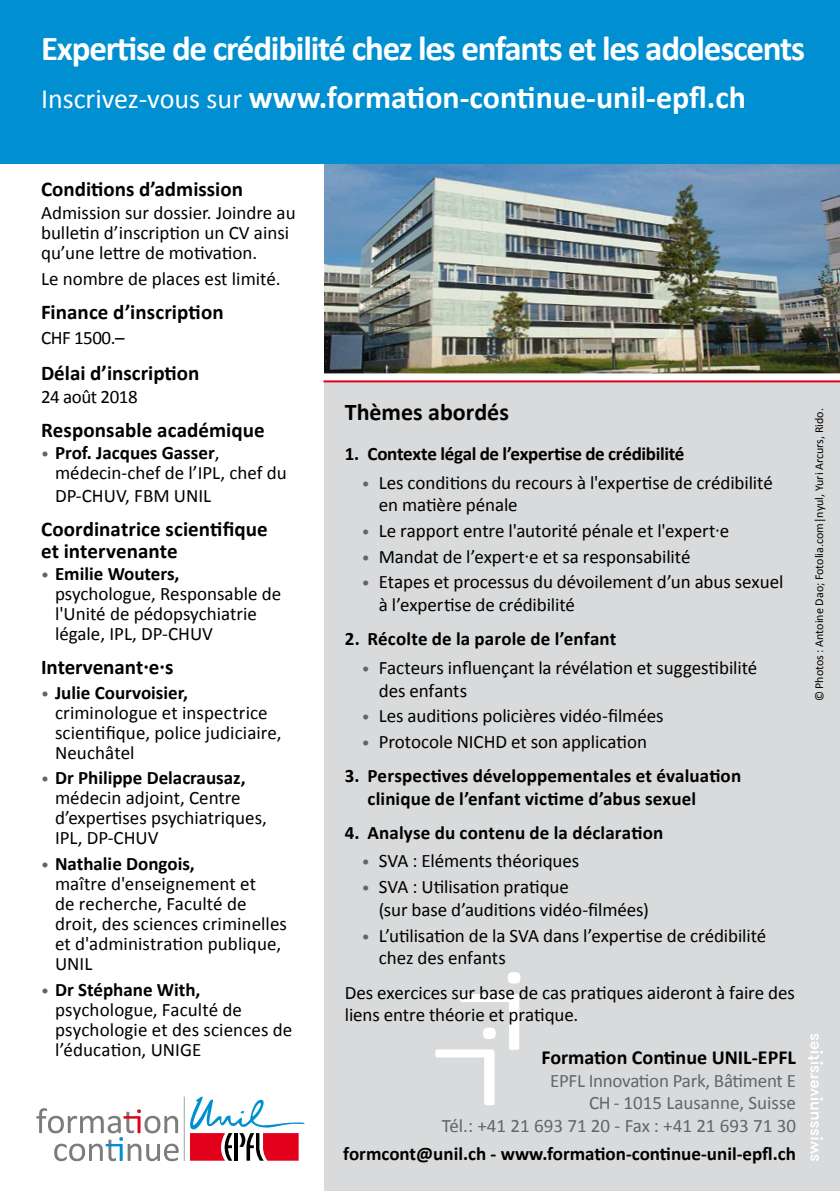
<style>
.page{position:relative;width:840px;height:1191px;background:#fff}
.page>*{position:absolute;margin:0;border:0;box-sizing:border-box;transform-origin:0 0}
.t1{font:700 35px "Calibri";letter-spacing:-.035em;color:#fff}
.t2{font:700 32px "Calibri";color:#fff}
.t3{font:700 24px "Calibri";color:#000}
.t4{font:700 21px/22px "Calibri";color:#000}
.t5{font:700 20px "Calibri";color:#000}
.t6{font:19px/20px "Calibri";color:#000}
.t7{font:700 19px/22.8px "Calibri";letter-spacing:.005em;color:#000}
.t8{font:19px/22.6px "Calibri";color:#646567;text-align:right}
.t9{font:700 19px "Calibri";letter-spacing:-.015em;color:#000}
.t10{font:19px "Calibri";letter-spacing:-.025em;color:#000}
.t11{font:12px "Calibri";color:#000}
.s1{font-weight:400;font-size:28px}
.s2{font-size:16px;color:#646567}
.s3{font-weight:700}
</style>
<div class="page">
<img style="left:323px;top:163px;width:516px;height:210px">
<div style="left:323px;top:381px;width:516px;height:810px;background:#d9dadb"></div>
<div style="left:0;top:0;width:839px;height:163px;background:#008fd0"></div>
<svg style="left:190px;top:1096px;width:115px;height:64px"></svg>
<hr style="left:184px;top:1096px;width:1px;height:64px;background:#b1b3b4">
<svg style="left:36px;top:1108px;width:142px;height:53px"></svg>
<svg style="left:435px;top:972px;width:85px;height:133px"></svg>
<hr style="left:323px;top:380px;width:516px;height:2px;background:#e2001a">
<svg style="left:808px;top:1034px;width:14px;height:127px"></svg>
<h1 class="t1" style="left:41px;top:26px;width:765px">Expertise de crédibilité chez les enfants et les adolescents</h1>
<h2 class="t2" style="left:41px;top:77px;width:706px"><span class="s1">Inscrivez-vous sur</span> www.formation-continue-unil-epfl.ch</h2>
<p class="t4" style="left:41px;top:178px;width:203px">Conditions d’admission</p>
<p class="t6" style="left:41px;top:203px;width:256px">Admission sur dossier. Joindre au bulletin d’inscription un CV ainsi qu’une lettre de motivation.</p>
<p class="t6" style="left:41px;top:269px;width:241px">Le nombre de places est limité.</p>
<p class="t4" style="left:41px;top:301px;width:184px">Finance d’inscription</p>
<p class="t6" style="left:41px;top:327px;width:85px">CHF 1500.–</p>
<p class="t4" style="left:41px;top:362px;width:160px">Délai d’inscription</p>
<p class="t10" style="left:41px;top:385px;width:98px">24 août 2018</p>
<p class="t4" style="left:41px;top:418px;width:225px">Responsable académique</p>
<p class="t6" style="left:55px;top:443px;width:233px;text-indent:-14px"><span class="s2">•</span> <span class="s3">Prof. Jacques Gasser</span>, médecin-chef de l’IPL, chef du</p>
<p class="t6" style="left:55px;top:486px;width:158px">DP-CHUV, FBM UNIL</p>
<p class="t4" style="left:41px;top:517px;width:228px">Coordinatrice scientifique et intervenante</p>
<p class="t6" style="left:55px;top:564px;width:228px;text-indent:-14px"><span class="s2">•</span> <span class="s3">Emilie Wouters, </span>psychologue, Responsable de l'Unité de pédopsychiatrie légale, IPL, DP-CHUV</p>
<p class="t4" style="left:41px;top:656px;width:134px">Intervenant·e·s</p>
<p class="t6" style="left:55px;top:682px;width:228px;text-indent:-14px"><span class="s2">•</span> <span class="s3">Julie Courvoisier, </span>criminologue et inspectrice scientifique, police judiciaire,<br>Neuchâtel</p>
<p class="t6" style="left:55px;top:768px;width:213px;text-indent:-14px"><span class="s2">•</span> <span class="s3">Dr Philippe Delacrausaz, </span>médecin adjoint, Centre d’expertises psychiatriques,<br>IPL, DP-CHUV</p>
<p class="t6" style="left:55px;top:853px;width:233px;text-indent:-14px"><span class="s2">•</span> <span class="s3">Nathalie Dongois,<br></span>maître d'enseignement et<br>de recherche, Faculté de droit, des sciences criminelles et d'administration publique,<br>UNIL</p>
<p class="t6" style="left:55px;top:979px;width:239px;text-indent:-14px"><span class="s2">•</span> <span class="s3">Dr Stéphane With, </span>psychologue, Faculté de psychologie et des sciences de l’éducation, UNIGE</p>
<p class="t3" style="left:344px;top:397px;width:165px">Thèmes abordés</p>
<p class="t9" style="left:344px;top:441px;width:341px">1. Contexte légal de l’expertise de crédibilité</p>
<p class="t6" style="left:378px;top:471px;width:395px;line-height:22.8px;text-indent:-17px"><span class="s2">•</span> Les conditions du recours à l'expertise de crédibilité en matière pénale</p>
<p class="t6" style="left:361px;top:521px;width:369px"><span class="s2">•</span> Le rapport entre l'autorité pénale et l'expert·e</p>
<p class="t6" style="left:361px;top:546px;width:330px"><span class="s2">•</span> Mandat de l’expert·e et sa responsabilité</p>
<p class="t6" style="left:378px;top:570px;width:406px;line-height:22.8px;text-indent:-17px"><span class="s2">•</span> Etapes et processus du dévoilement d’un abus sexuel à l’expertise de crédibilité</p>
<p class="t7" style="left:344px;top:627px;width:273px">2. Récolte de la parole de l’enfant</p>
<p class="t6" style="left:378px;top:656px;width:380px;line-height:22.8px;text-indent:-17px"><span class="s2">•</span> Facteurs influençant la révélation et suggestibilité des enfants</p>
<p class="t6" style="left:361px;top:706px;width:303px"><span class="s2">•</span> Les auditions policières vidéo-filmées</p>
<p class="t6" style="left:361px;top:731px;width:286px"><span class="s2">•</span> Protocole NICHD et son application</p>
<p class="t7" style="left:367px;top:764px;width:375px;text-indent:-23px">3. Perspectives développementales et évaluation clinique de l’enfant victime d’abus sexuel</p>
<p class="t7" style="left:344px;top:821px;width:320px">4. Analyse du contenu de la déclaration</p>
<p class="t6" style="left:361px;top:851px;width:219px"><span class="s2">•</span> SVA : Eléments théoriques</p>
<p class="t6" style="left:378px;top:875px;width:271px;line-height:22.8px;text-indent:-17px"><span class="s2">•</span> SVA : Utilisation pratique<br>(sur base d’auditions vidéo-filmées)</p>
<p class="t6" style="left:378px;top:924px;width:389px;line-height:22.8px;text-indent:-17px"><span class="s2">•</span> L’utilisation de la SVA dans l’expertise de crédibilité chez des enfants</p>
<p class="t6" style="left:344px;top:981px;width:451px;line-height:22.8px">Des exercices sur base de cas pratiques aideront à faire des liens entre théorie et pratique.</p>
<p class="t5" style="left:541px;top:1045px;width:256px">Formation Continue UNIL-EPFL</p>
<p class="t8" style="left:441px;top:1069px;width:355px">EPFL Innovation Park, Bâtiment E<br>CH - 1015 Lausanne, Suisse<br>Tél.: +41 21 693 71 20 - Fax : +41 21 693 71 30</p>
<p class="t7" style="left:343px;top:1142px;width:454px">formcont@unil.ch - www.formation-continue-unil-epfl.ch</p>
<p class="t11" style="left:811px;top:701px;width:294px;rotate:-90deg">© Photos : Antoine Dao; Fotolia.com|nyul, Yuri Arcurs, Rido.</p>
</div>
